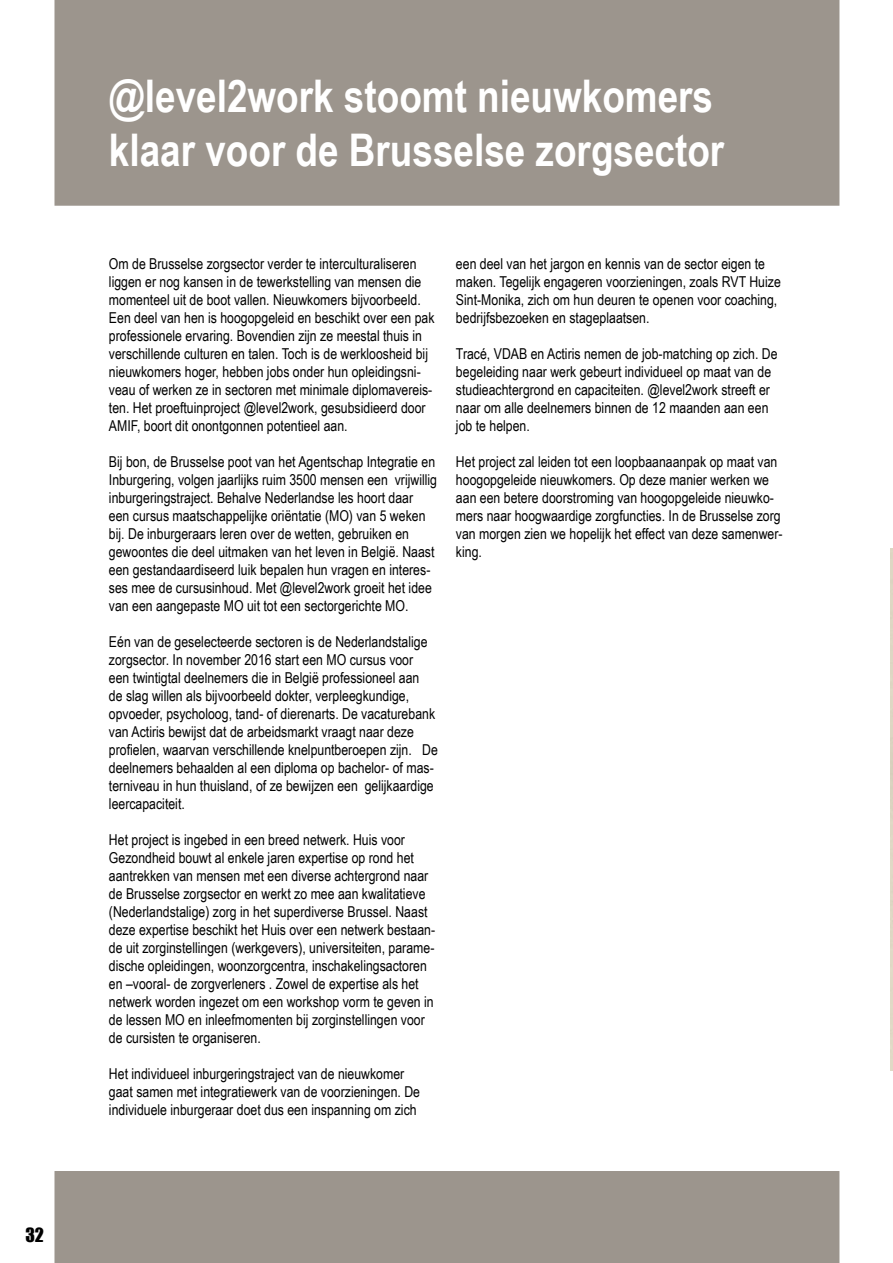
<style>
.page{position:relative;width:893px;height:1263px;background:#fff}
.page>*{position:absolute;margin:0;border:0;box-sizing:border-box;transform-origin:0 0}
.t1{font:700 45px/54px "Arial Narrow";color:#fff}
.t2{font:18px "Impact";color:#000}
.t3{font:15px/18px "Arial Narrow";color:#000}
</style>
<div class="page">
<div style="left:54px;top:0;width:785px;height:206px;background:#9c958d"></div>
<div style="left:54px;top:1171px;width:785px;height:92px;background:#9c958d"></div>
<p class="t2" style="left:25px;top:1221px;width:20px">32</p>
<h1 class="t1" style="left:109px;top:67px;width:617px">@level2work stoomt nieuwkomers klaar voor de Brusselse zorgsector</h1>
<p class="t3" style="left:109px;top:254px;width:327px">Om de Brusselse zorgsector verder te interculturaliseren liggen er nog kansen in de tewerkstelling van mensen die momenteel uit de boot vallen. Nieuwkomers bijvoorbeeld.<br>Een deel van hen is hoogopgeleid en beschikt over een pak professionele ervaring. Bovendien zijn ze meestal thuis in verschillende culturen en talen. Toch is de werkloosheid bij nieuwkomers hoger, hebben jobs onder hun opleidingsni&shy;veau of werken ze in sectoren met minimale diplomavereis&shy;ten. Het proeftuinproject @level2work, gesubsidieerd door AMIF, boort dit onontgonnen potentieel aan.</p>
<p class="t3" style="left:109px;top:452px;width:330px">Bij bon, de Brusselse poot van het Agentschap Integratie en Inburgering, volgen jaarlijks ruim 3500 mensen een vrijwillig inburgeringstraject. Behalve Nederlandse les hoort daar een cursus maatschappelijke oriëntatie (MO) van 5 weken bij. De inburgeraars leren over de wetten, gebruiken en gewoontes die deel uitmaken van het leven in België. Naast een gestandaardiseerd luik bepalen hun vragen en interes&shy;ses mee de cursusinhoud. Met @level2work groeit het idee van een aangepaste MO uit tot een sectorgerichte MO.</p>
<p class="t3" style="left:109px;top:632px;width:330px">Eén van de geselecteerde sectoren is de Nederlandstalige zorgsector. In november 2016 start een MO cursus voor<br>een twintigtal deelnemers die in België professioneel aan<br>de slag willen als bijvoorbeeld dokter, verpleegkundige, opvoeder, psycholoog, tand- of dierenarts. De vacaturebank van Actiris bewijst dat de arbeidsmarkt vraagt naar deze profielen, waarvan verschillende knelpuntberoepen zijn. De deelnemers behaalden al een diploma op bachelor- of mas&shy;terniveau in hun thuisland, of ze bewijzen een gelijkaardige leercapaciteit.</p>
<p class="t3" style="left:109px;top:830px;width:328px">Het project is ingebed in een breed netwerk. Huis voor Gezondheid bouwt al enkele jaren expertise op rond het aantrekken van mensen met een diverse achtergrond naar de Brusselse zorgsector en werkt zo mee aan kwalitatieve (Nederlandstalige) zorg in het superdiverse Brussel. Naast deze expertise beschikt het Huis over een netwerk bestaan&shy;de uit zorginstellingen (werkgevers), universiteiten, parame&shy;dische opleidingen, woonzorgcentra, inschakelingsactoren en –vooral- de zorgverleners . Zowel de expertise als het netwerk worden ingezet om een workshop vorm te geven in de lessen MO en inleefmomenten bij zorginstellingen voor de cursisten te organiseren.</p>
<p class="t3" style="left:109px;top:1064px;width:313px">Het individueel inburgeringstraject van de nieuwkomer gaat samen met integratiewerk van de voorzieningen. De individuele inburgeraar doet dus een inspanning om zich</p>
<p class="t3" style="left:456px;top:254px;width:326px">een deel van het jargon en kennis van de sector eigen te maken. Tegelijk engageren voorzieningen, zoals RVT Huize Sint-Monika, zich om hun deuren te openen voor coaching, bedrijfsbezoeken en stageplaatsen.</p>
<p class="t3" style="left:456px;top:344px;width:323px">Tracé, VDAB en Actiris nemen de job-matching op zich. De begeleiding naar werk gebeurt individueel op maat van de studieachtergrond en capaciteiten. @level2work streeft er naar om alle deelnemers binnen de 12 maanden aan een job te helpen.</p>
<p class="t3" style="left:456px;top:452px;width:328px">Het project zal leiden tot een loopbaanaanpak op maat van hoogopgeleide nieuwkomers. Op deze manier werken we aan een betere doorstroming van hoogopgeleide nieuwko&shy;mers naar hoogwaardige zorgfuncties. In de Brusselse zorg van morgen zien we hopelijk het effect van deze samenwer&shy;king.</p>
</div>
